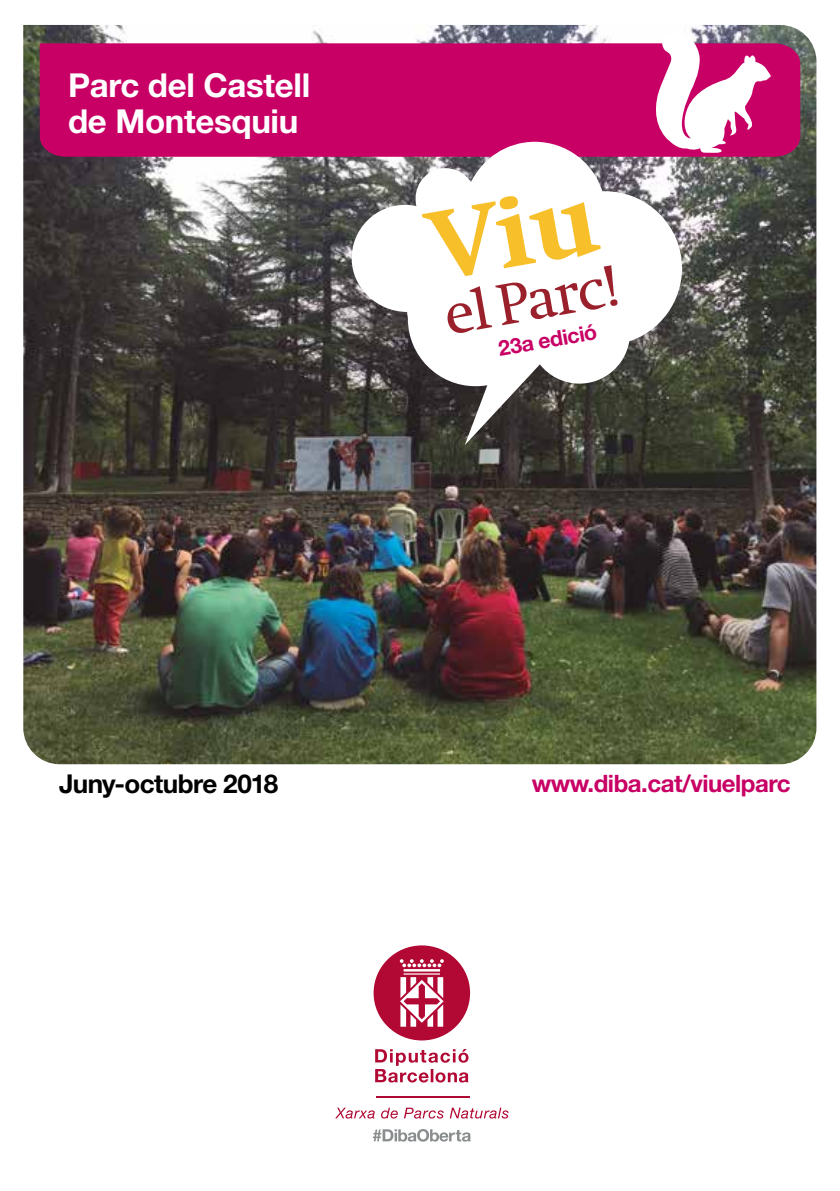
<style>
.page{position:relative;width:840px;height:1191px;background:#fff}
.page>*{position:absolute;margin:0;border:0;box-sizing:border-box;transform-origin:0 0}
.t1{font:700 33px/36px "Helvetica Neue LT Std";letter-spacing:-.01em;color:#fff}
.t2{font:700 26px "Helvetica Neue LT Std";letter-spacing:-.02em;color:#000}
.t3{font:700 24px "Helvetica Neue LT Std";letter-spacing:-.02em;color:#c80065}
.t4{font:700 21.4px "Helvetica Neue LT Std";color:#c80065}
</style>
<div class="page">
<img style="left:23px;top:25px;width:793px;height:739px">
<div style="left:40px;top:43px;width:759px;height:114px;background:#c80065"></div>
<svg style="left:351px;top:142px;width:330px;height:303px"></svg>
<svg style="left:421px;top:196px;width:196px;height:138px"></svg>
<svg style="left:651px;top:25px;width:119px;height:128px"></svg>
<svg style="left:375px;top:1049px;width:93px;height:33px"></svg>
<svg style="left:373px;top:945px;width:97px;height:95px"></svg>
<svg style="left:373px;top:1129px;width:97px;height:12px"></svg>
<svg style="left:335px;top:1107px;width:39px;height:11px"></svg>
<svg style="left:381px;top:1107px;width:16px;height:11px"></svg>
<svg style="left:404px;top:1107px;width:39px;height:11px"></svg>
<svg style="left:449px;top:1107px;width:59px;height:11px"></svg>
<hr style="left:376px;top:1096px;width:93px;height:1px;background:#b10933">
<p class="t1" style="left:68px;top:67px;width:243px">Parc del Castell de Montesquiu</p>
<p class="t4" style="left:496px;top:336px;width:101px;rotate:-10deg">23a edició</p>
<p class="t2" style="left:59px;top:767px;width:220px">Juny-octubre 2018</p>
<p class="t3" style="left:531px;top:768px;width:260px">www.diba.cat/viuelparc</p>
</div>
